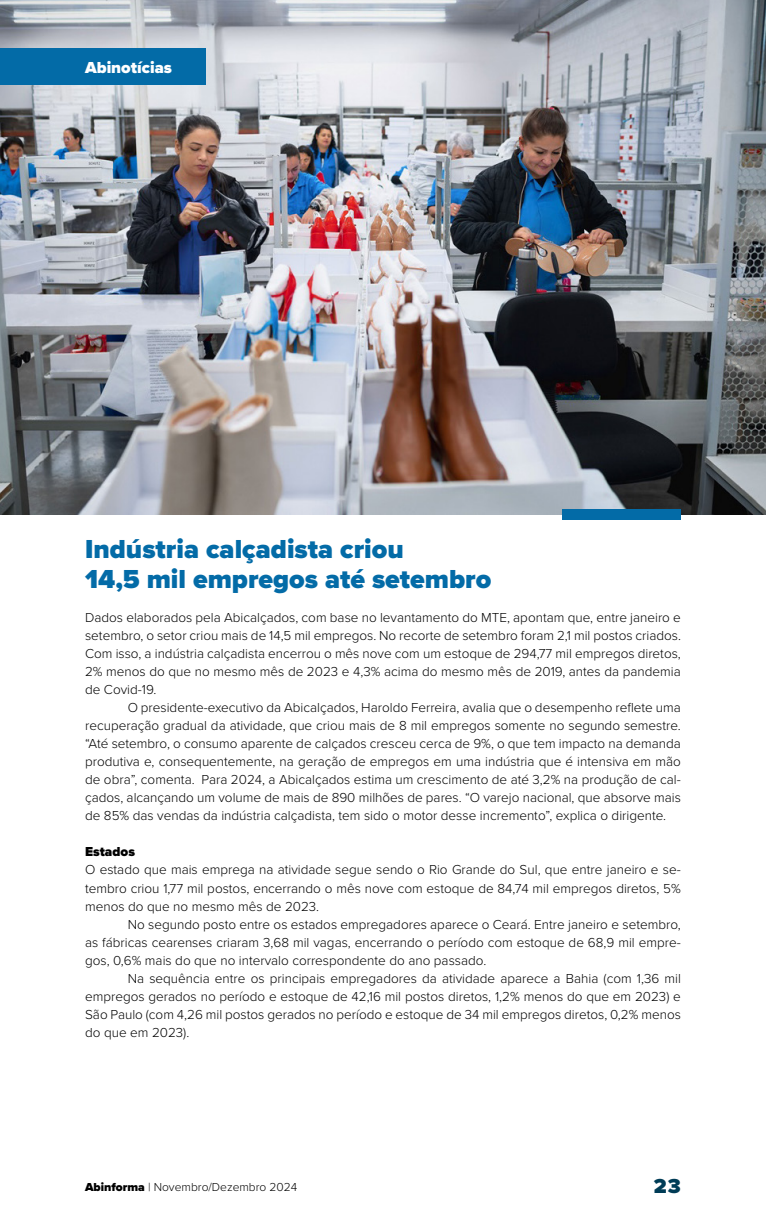
<style>
.page{position:relative;width:766px;height:1225px;background:#fff}
.page>*{position:absolute;margin:0;border:0;box-sizing:border-box;transform-origin:0 0}
.t1{font:900 27px/30px "Proxima Nova";color:#036ba7}
.t2{font:900 21px "Proxima Nova";color:#003c56}
.t3{font:900 16.5px "Proxima Nova";color:#fff}
.t4{font:300 13.5px/18px "Proxima Nova";color:#000;text-align:justify}
.t5{font:900 13.5px "Proxima Nova";color:#000}
.t6{font:300 12px "Proxima Nova";color:#000}
.s1{font-weight:900}
</style>
<div class="page">
<img style="left:0;top:0;width:765px;height:514px">
<div style="left:0;top:48px;width:205px;height:37px;background:#036ba7"></div>
<div style="left:561px;top:509px;width:119px;height:10px;background:#036ba7"></div>
<p class="t3" style="left:85px;top:55px;width:88px">Abinotícias</p>
<h1 class="t1" style="left:85px;top:533px;width:407px">Indústria calçadista criou<br>14,5 mil empregos até setembro</h1>
<p class="t4" style="left:85px;top:608px;width:597px">Dados elaborados pela Abicalçados, com base no levantamento do MTE, apontam que, entre janeiro e setembro, o setor criou mais de 14,5 mil empregos. No recorte de setembro foram 2,1 mil postos criados.<br>Com isso, a indústria calçadista encerrou o mês nove com um estoque de 294,77 mil empregos diretos, 2% menos do que no mesmo mês de 2023 e 4,3% acima do mesmo mês de 2019, antes da pandemia de Covid-19.</p>
<p class="t4" style="left:85px;top:698px;width:597px;text-indent:43px">O presidente-executivo da Abicalçados, Haroldo Ferreira, avalia que o desempenho reflete uma recuperação gradual da atividade, que criou mais de 8 mil empregos somente no segundo semestre. “Até setembro, o consumo aparente de calçados cresceu cerca de 9%, o que tem impacto na demanda produtiva e, consequentemente, na geração de empregos em uma indústria que é intensiva em mão de obra”, comenta. Para 2024, a Abicalçados estima um crescimento de até 3,2% na produção de cal&shy;çados, alcançando um volume de mais de 890 milhões de pares. “O varejo nacional, que absorve mais de 85% das vendas da indústria calçadista, tem sido o motor desse incremento”, explica o dirigente.</p>
<p class="t5" style="left:85px;top:842px;width:51px">Estados</p>
<p class="t4" style="left:85px;top:860px;width:597px">O estado que mais emprega na atividade segue sendo o Rio Grande do Sul, que entre janeiro e se&shy;tembro criou 1,77 mil postos, encerrando o mês nove com estoque de 84,74 mil empregos diretos, 5% menos do que no mesmo mês de 2023.</p>
<p class="t4" style="left:85px;top:914px;width:597px;text-indent:43px">No segundo posto entre os estados empregadores aparece o Ceará. Entre janeiro e setembro, as fábricas cearenses criaram 3,68 mil vagas, encerrando o período com estoque de 68,9 mil empre&shy;gos, 0,6% mais do que no intervalo correspondente do ano passado.</p>
<p class="t4" style="left:85px;top:968px;width:597px;text-indent:43px">Na sequência entre os principais empregadores da atividade aparece a Bahia (com 1,36 mil empregos gerados no período e estoque de 42,16 mil postos diretos, 1,2% menos do que em 2023) e São Paulo (com 4,26 mil postos gerados no período e estoque de 34 mil empregos diretos, 0,2% menos do que em 2023).</p>
<p class="t6" style="left:85px;top:1178px;width:214px"><span class="s1">Abinforma</span> | Novembro/Dezembro 2024</p>
<h2 class="t2" style="left:653px;top:1170px;width:28px">23</h2>
</div>
